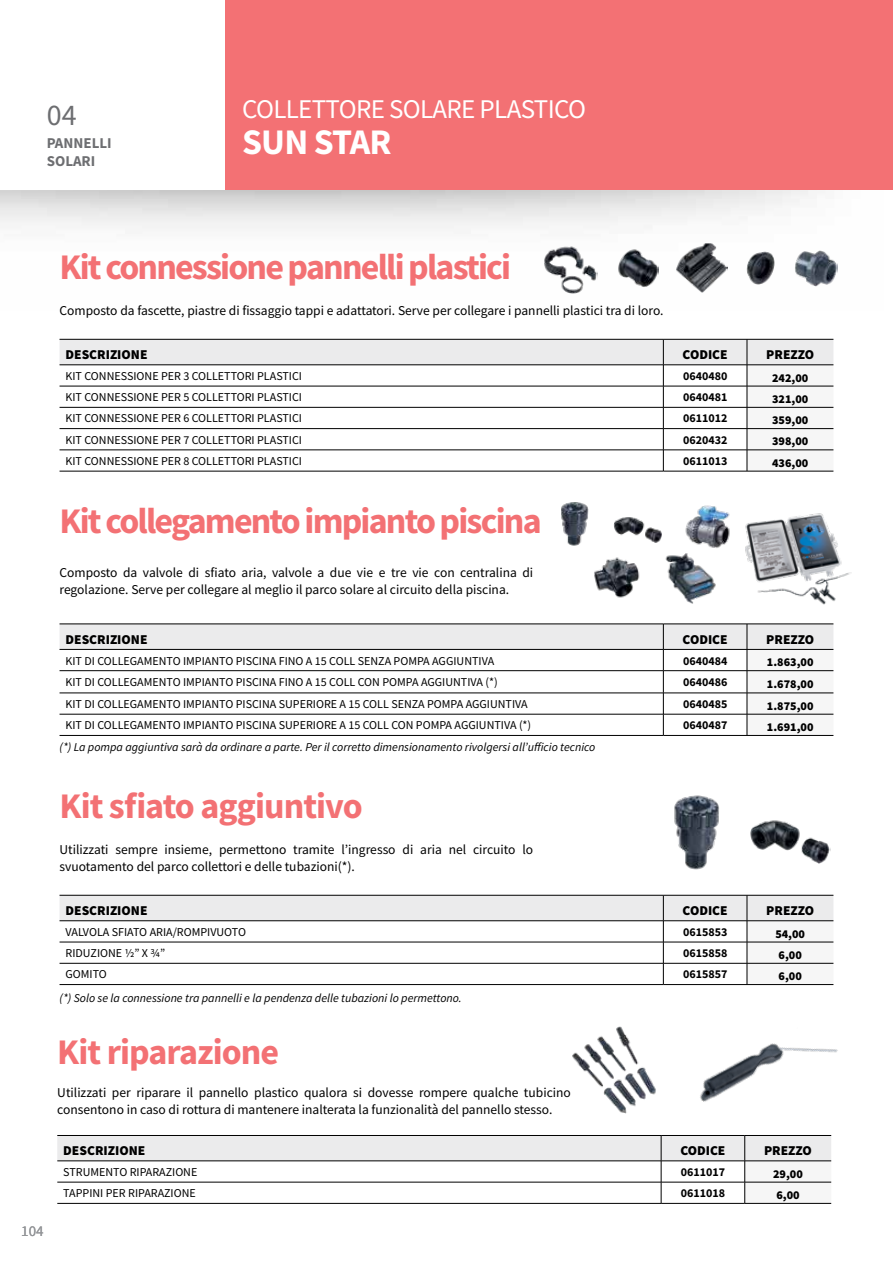
<style>
.page{position:relative;width:893px;height:1263px;background:#fff}
.page>*{position:absolute;margin:0;border:0;box-sizing:border-box;transform-origin:0 0}
.t1{font:700 36px "Source Sans Pro";letter-spacing:-.05em;color:#f37174}
.t2{font:700 36px "Source Sans Pro";letter-spacing:-.025em;color:#f37174}
.t3{font:700 36px "Source Sans Pro";letter-spacing:-.025em;color:#fff}
.t4{font:30px "Source Sans Pro";color:#6d6e71}
.t5{font:27px "Source Sans Pro";letter-spacing:-.025em;color:#fff}
.t6{font:700 15px/18px "Source Sans Pro";color:#6d6e71}
.t7{font:15px "Source Sans Pro";color:#939598}
.t8{font:13.5px/17.2px "Source Sans Pro";color:#000}
.t9{font:900 13.5px "Source Sans Pro";color:#000}
.t10{font:12px "Source Sans Pro";color:#000}
.t11{font:italic 12px "Source Sans Pro";color:#000}
.t12{font:700 12px "Source Sans Pro";color:#000}
.t13{font:900 12px "Source Sans Pro";color:#000}
</style>
<div class="page">
<div style="left:0;top:0;width:893px;height:190px;background:#f37174"></div>
<div style="left:0;top:0;width:225px;height:190px;background:#fff"></div>
<img style="left:0;top:190px;width:838px;height:104px">
<img style="left:794px;top:249px;width:43px;height:37px">
<img style="left:543px;top:243px;width:54px;height:50px">
<img style="left:676px;top:243px;width:52px;height:50px">
<img style="left:616px;top:247px;width:42px;height:42px">
<img style="left:744px;top:249px;width:33px;height:37px">
<img style="left:685px;top:505px;width:45px;height:43px">
<img style="left:745px;top:513px;width:107px;height:92px">
<img style="left:614px;top:517px;width:48px;height:26px">
<img style="left:665px;top:553px;width:51px;height:51px">
<img style="left:561px;top:502px;width:28px;height:44px">
<img style="left:594px;top:557px;width:46px;height:41px">
<img style="left:750px;top:820px;width:80px;height:44px">
<img style="left:674px;top:795px;width:45px;height:75px">
<img style="left:700px;top:1043px;width:138px;height:93px">
<img style="left:572px;top:1026px;width:84px;height:88px">
<svg style="left:60px;top:339px;width:773px;height:132px"></svg>
<hr style="left:60px;top:471px;width:603px;height:1px;background:#000">
<hr style="left:663px;top:471px;width:84px;height:1px;background:#000">
<hr style="left:747px;top:471px;width:86px;height:1px;background:#000">
<svg style="left:60px;top:624px;width:773px;height:111px"></svg>
<hr style="left:60px;top:735px;width:603px;height:1px;background:#000">
<hr style="left:663px;top:735px;width:84px;height:1px;background:#000">
<hr style="left:747px;top:735px;width:86px;height:1px;background:#000">
<svg style="left:60px;top:895px;width:773px;height:89px"></svg>
<hr style="left:60px;top:984px;width:603px;height:1px;background:#000">
<hr style="left:663px;top:984px;width:84px;height:1px;background:#000">
<hr style="left:747px;top:984px;width:86px;height:1px;background:#000">
<svg style="left:57px;top:1135px;width:774px;height:68px"></svg>
<hr style="left:57px;top:1203px;width:604px;height:1px;background:#000">
<hr style="left:661px;top:1203px;width:84px;height:1px;background:#000">
<hr style="left:745px;top:1203px;width:86px;height:1px;background:#000">
<h2 class="t4" style="left:47px;top:96px;width:31px">04</h2>
<p class="t6" style="left:47px;top:134px;width:67px">PANNELLI<br>SOLARI</p>
<h3 class="t5" style="left:242px;top:92px;width:345px">COLLETTORE SOLARE PLASTICO</h3>
<h1 class="t3" style="left:242px;top:117px;width:151px">SUN STAR</h1>
<h1 class="t1" style="left:60px;top:242px;width:453px">Kit connessione pannelli plastici</h1>
<p class="t8" style="left:60px;top:302px;width:606px">Composto da fascette, piastre di fissaggio tappi e adattatori. Serve per collegare i pannelli plastici tra di loro.</p>
<p class="t9" style="left:66px;top:345px;width:83px">DESCRIZIONE</p>
<p class="t9" style="left:683px;top:345px;width:47px">CODICE</p>
<p class="t9" style="left:766px;top:345px;width:49px">PREZZO</p>
<p class="t10" style="left:66px;top:368px;width:238px">KIT CONNESSIONE PER 3 COLLETTORI PLASTICI</p>
<p class="t12" style="left:683px;top:368px;width:46px">0640480</p>
<p class="t13" style="left:772px;top:369px;width:38px">242,00</p>
<p class="t10" style="left:66px;top:390px;width:238px">KIT CONNESSIONE PER 5 COLLETTORI PLASTICI</p>
<p class="t12" style="left:683px;top:389px;width:46px">0640481</p>
<p class="t13" style="left:772px;top:391px;width:38px">321,00</p>
<p class="t10" style="left:66px;top:411px;width:238px">KIT CONNESSIONE PER 6 COLLETTORI PLASTICI</p>
<p class="t12" style="left:683px;top:410px;width:46px">0611012</p>
<p class="t13" style="left:772px;top:412px;width:38px">359,00</p>
<p class="t10" style="left:66px;top:432px;width:238px">KIT CONNESSIONE PER 7 COLLETTORI PLASTICI</p>
<p class="t12" style="left:683px;top:432px;width:46px">0620432</p>
<p class="t13" style="left:772px;top:433px;width:38px">398,00</p>
<p class="t10" style="left:66px;top:453px;width:238px">KIT CONNESSIONE PER 8 COLLETTORI PLASTICI</p>
<p class="t12" style="left:683px;top:453px;width:46px">0611013</p>
<p class="t13" style="left:772px;top:454px;width:38px">436,00</p>
<h1 class="t1" style="left:60px;top:497px;width:484px">Kit collegamento impianto piscina</h1>
<p class="t8" style="left:60px;top:564px;width:475px">Composto da valvole di sfiato aria, valvole a due vie e tre vie con centralina di regolazione. Serve per collegare al meglio il parco solare al circuito della piscina.</p>
<p class="t9" style="left:66px;top:630px;width:83px">DESCRIZIONE</p>
<p class="t9" style="left:683px;top:630px;width:47px">CODICE</p>
<p class="t9" style="left:766px;top:630px;width:49px">PREZZO</p>
<p class="t10" style="left:66px;top:653px;width:430px">KIT DI COLLEGAMENTO IMPIANTO PISCINA FINO A 15 COLL SENZA POMPA AGGIUNTIVA</p>
<p class="t12" style="left:683px;top:652px;width:46px">0640484</p>
<p class="t13" style="left:767px;top:654px;width:48px">1.863,00</p>
<p class="t10" style="left:66px;top:675px;width:434px">KIT DI COLLEGAMENTO IMPIANTO PISCINA FINO A 15 COLL CON POMPA AGGIUNTIVA (*)</p>
<p class="t12" style="left:683px;top:674px;width:46px">0640486</p>
<p class="t13" style="left:767px;top:676px;width:48px">1.678,00</p>
<p class="t10" style="left:66px;top:696px;width:464px">KIT DI COLLEGAMENTO IMPIANTO PISCINA SUPERIORE A 15 COLL SENZA POMPA AGGIUNTIVA</p>
<p class="t12" style="left:683px;top:696px;width:46px">0640485</p>
<p class="t13" style="left:767px;top:697px;width:48px">1.875,00</p>
<p class="t10" style="left:66px;top:718px;width:467px">KIT DI COLLEGAMENTO IMPIANTO PISCINA SUPERIORE A 15 COLL CON POMPA AGGIUNTIVA (*)</p>
<p class="t12" style="left:683px;top:717px;width:46px">0640487</p>
<p class="t13" style="left:767px;top:719px;width:48px">1.691,00</p>
<p class="t11" style="left:60px;top:739px;width:537px">(*) La pompa aggiuntiva sarà da ordinare a parte. Per il corretto dimensionamento rivolgersi all’ufficio tecnico</p>
<h1 class="t2" style="left:60px;top:781px;width:305px">Kit sfiato aggiuntivo</h1>
<p class="t8" style="left:60px;top:840px;width:475px">Utilizzati sempre insieme, permettono tramite l’ingresso di aria nel circuito lo svuotamento del parco collettori e delle tubazioni(*).</p>
<p class="t9" style="left:66px;top:901px;width:83px">DESCRIZIONE</p>
<p class="t9" style="left:683px;top:901px;width:47px">CODICE</p>
<p class="t9" style="left:766px;top:901px;width:49px">PREZZO</p>
<p class="t10" style="left:66px;top:924px;width:182px">VALVOLA SFIATO ARIA/ROMPIVUOTO</p>
<p class="t12" style="left:683px;top:924px;width:46px">0615853</p>
<p class="t13" style="left:775px;top:925px;width:31px">54,00</p>
<p class="t10" style="left:66px;top:945px;width:101px">RIDUZIONE ½” X ¾”</p>
<p class="t12" style="left:683px;top:945px;width:46px">0615858</p>
<p class="t13" style="left:779px;top:946px;width:25px">6,00</p>
<p class="t10" style="left:66px;top:967px;width:43px">GOMITO</p>
<p class="t12" style="left:683px;top:966px;width:46px">0615857</p>
<p class="t13" style="left:779px;top:968px;width:25px">6,00</p>
<p class="t11" style="left:60px;top:990px;width:404px">(*) Solo se la connessione tra pannelli e la pendenza delle tubazioni lo permettono.</p>
<h1 class="t2" style="left:57px;top:1027px;width:223px">Kit riparazione</h1>
<p class="t8" style="left:57px;top:1083px;width:515px">Utilizzati per riparare il pannello plastico qualora si dovesse rompere qualche tubicino consentono in caso di rottura di mantenere inalterata la funzionalità del pannello stesso.</p>
<p class="t7" style="left:21px;top:1221px;width:24px">104</p>
<p class="t9" style="left:63px;top:1141px;width:83px">DESCRIZIONE</p>
<p class="t9" style="left:680px;top:1141px;width:47px">CODICE</p>
<p class="t9" style="left:764px;top:1141px;width:49px">PREZZO</p>
<p class="t10" style="left:63px;top:1164px;width:136px">STRUMENTO RIPARAZIONE</p>
<p class="t12" style="left:681px;top:1164px;width:46px">0611017</p>
<p class="t13" style="left:773px;top:1165px;width:31px">29,00</p>
<p class="t10" style="left:63px;top:1185px;width:134px">TAPPINI PER RIPARAZIONE</p>
<p class="t12" style="left:681px;top:1185px;width:46px">0611018</p>
<p class="t13" style="left:776px;top:1186px;width:25px">6,00</p>
</div>
